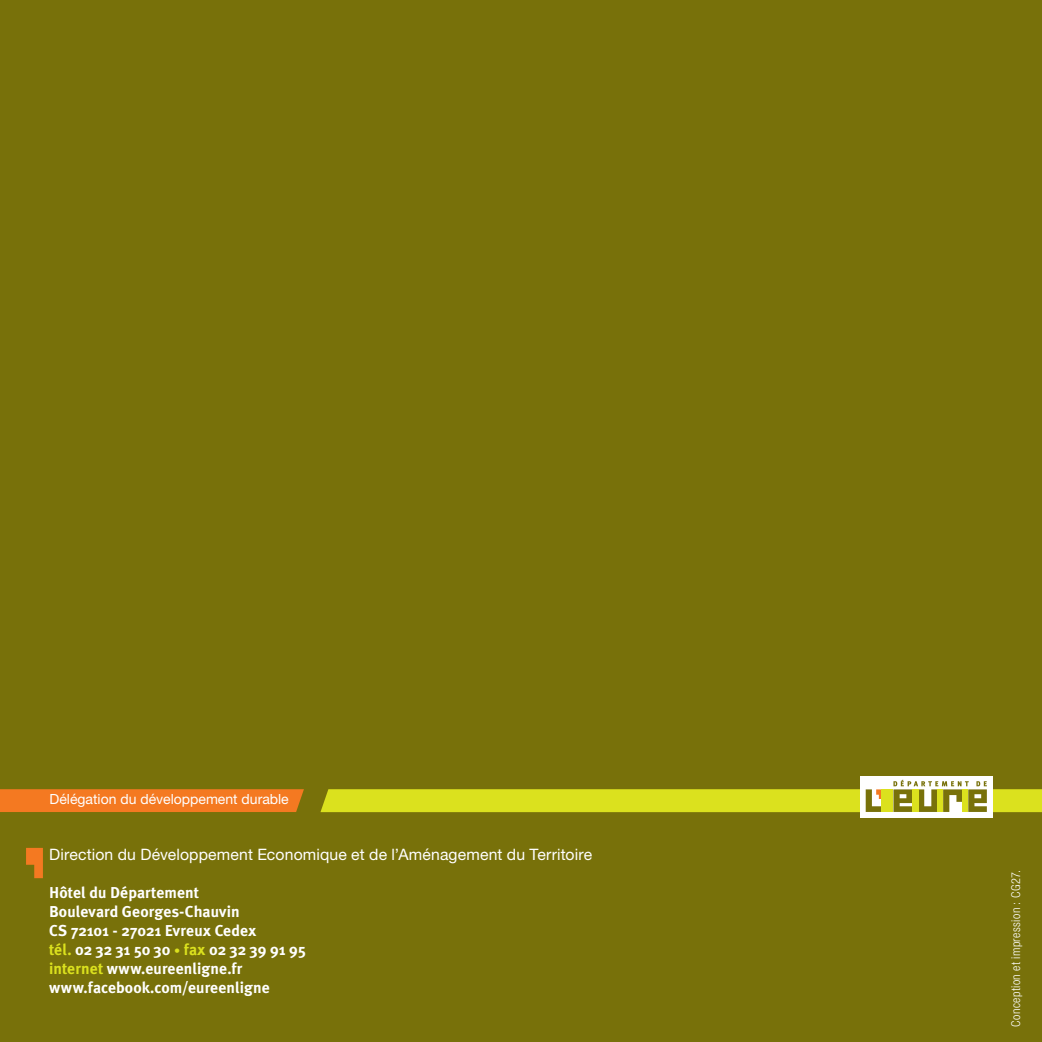
<style>
.page{position:relative;width:1042px;height:1042px;background:#78710a}
.page>*{position:absolute;margin:0;border:0;box-sizing:border-box;transform-origin:0 0}
.t1{font:700 15.75px "Meta Plus";letter-spacing:.005em;color:#fff}
.t2{font:15.75px "Helvetica Neue";letter-spacing:.01em;color:#fff}
.t3{font:14px "Helvetica Neue";color:#fff}
.t4{font:300 condensed 12.25px "Helvetica Neue";letter-spacing:.035em;color:#fff}
.s1{color:#dbe11e}
.s2{font-size:12.25px;color:#dbe11e}
</style>
<div class="page">
<div style="left:0;top:789px;width:304px;height:23px;background:#f47921"></div>
<div style="left:860px;top:776px;width:132px;height:41px;background:#fff"></div>
<svg style="left:320px;top:779px;width:722px;height:33px"></svg>
<div style="left:912px;top:789px;width:6px;height:23px;background:#dbe11e"></div>
<div style="left:962px;top:789px;width:6px;height:23px;background:#dbe11e"></div>
<div style="left:881px;top:789px;width:12px;height:23px;background:#dbe11e"></div>
<div style="left:937px;top:789px;width:6px;height:23px;background:#dbe11e"></div>
<svg style="left:26px;top:848px;width:17px;height:30px"></svg>
<p class="t3" style="left:50px;top:791px;width:241px">Délégation du développement durable</p>
<p class="t2" style="left:49px;top:845px;width:544px">Direction du Développement Economique et de l’Aménagement du Territoire</p>
<p class="t1" style="left:49px;top:883px;width:151px">Hôtel du Département</p>
<p class="t1" style="left:49px;top:902px;width:192px">Boulevard Georges-Chauvin</p>
<p class="t1" style="left:49px;top:921px;width:209px">CS 72101 - 27021 Evreux Cedex</p>
<p class="t1" style="left:49px;top:940px;width:258px"><span class="s1">tél.</span> 02 32 31 50 30 <span class="s2">•</span> <span class="s1">fax</span> 02 32 39 91 95</p>
<p class="t1" style="left:49px;top:959px;width:195px"><span class="s1">internet</span> www.eureenligne.fr</p>
<p class="t1" style="left:49px;top:978px;width:222px">www.facebook.com/eureenligne</p>
<p class="t4" style="left:1009px;top:1026px;width:158px;rotate:-90deg">Conception et impression : CG27.</p>
</div>
